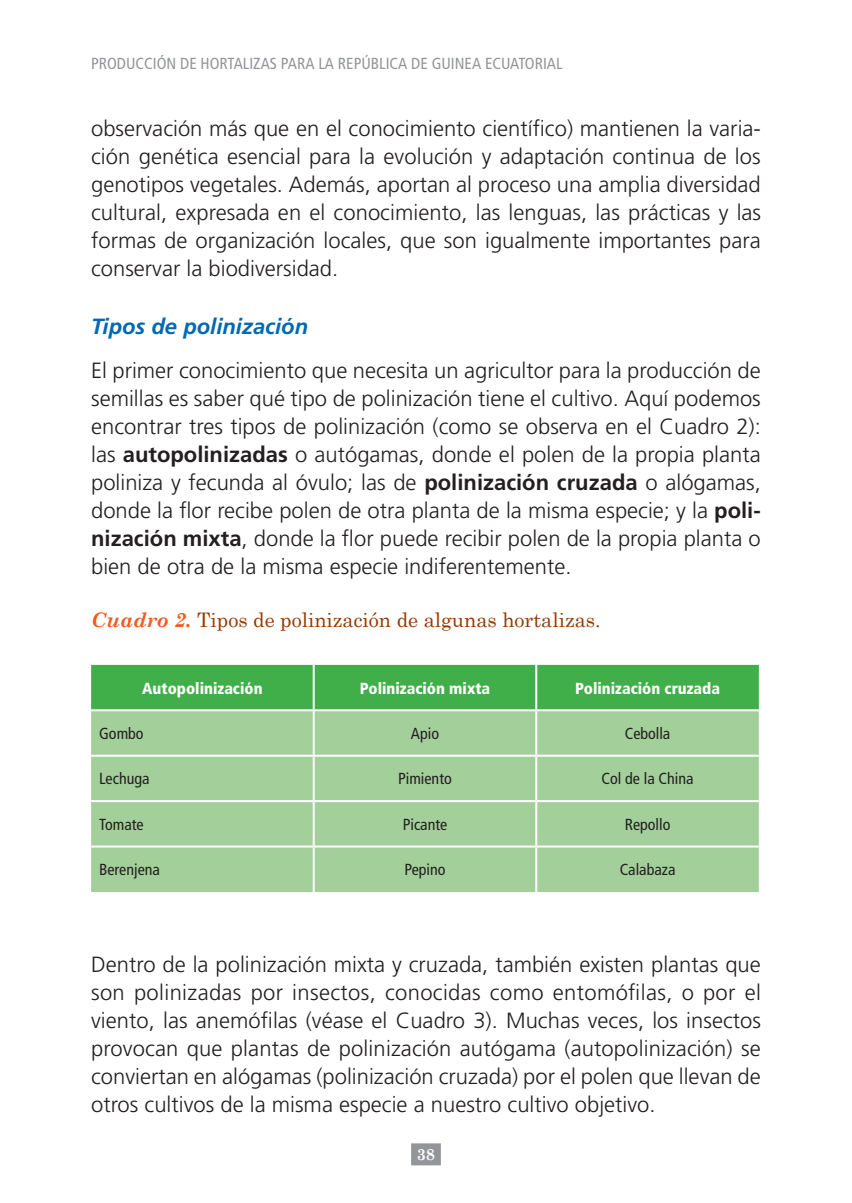
<style>
.page{position:relative;width:852px;height:1203px;background:#fff}
.page>*{position:absolute;margin:0;border:0;box-sizing:border-box;transform-origin:0 0}
.t1{font:300 22px/28px "Frutiger LT Std";color:#231f20;text-align:justify}
.t2{font:italic 700 22px "Frutiger LT Std";color:#0168b3}
.t3{font:20px "Century Schoolbook";color:#933b03}
.t4{font:condensed 16px "Frutiger LT Std";color:#231f20}
.t5{font:condensed 16px "Frutiger LT Std";color:#939598}
.t6{font:900 condensed 16px "Frutiger LT Std";color:#fff}
.t7{font:700 16px "Century Schoolbook";color:#fff}
.s1{font-weight:700}
.s2{font-weight:700;font-style:italic;color:#f25b21}
</style>
<div class="page">
<div style="left:411px;top:1143px;width:29px;height:22px;background:#939598"></div>
<div style="left:91px;top:665px;width:667px;height:44px;background:#40ae49"></div>
<div style="left:91px;top:711px;width:667px;height:181px;background:#a3cf9a"></div>
<hr style="left:312px;top:665px;width:2px;height:44px;background:#fff">
<hr style="left:535px;top:665px;width:2px;height:44px;background:#fff">
<hr style="left:312px;top:711px;width:2px;height:43px;background:#fff">
<hr style="left:535px;top:711px;width:2px;height:43px;background:#fff">
<hr style="left:91px;top:754px;width:222px;height:2px;background:#fff">
<hr style="left:313px;top:754px;width:223px;height:2px;background:#fff">
<hr style="left:312px;top:756px;width:2px;height:44px;background:#fff">
<hr style="left:536px;top:754px;width:222px;height:2px;background:#fff">
<hr style="left:535px;top:756px;width:2px;height:44px;background:#fff">
<hr style="left:91px;top:800px;width:222px;height:2px;background:#fff">
<hr style="left:313px;top:800px;width:223px;height:2px;background:#fff">
<hr style="left:312px;top:802px;width:2px;height:43px;background:#fff">
<hr style="left:536px;top:800px;width:222px;height:2px;background:#fff">
<hr style="left:535px;top:802px;width:2px;height:43px;background:#fff">
<hr style="left:91px;top:845px;width:222px;height:2px;background:#fff">
<hr style="left:313px;top:845px;width:223px;height:2px;background:#fff">
<hr style="left:312px;top:847px;width:2px;height:45px;background:#fff">
<hr style="left:536px;top:845px;width:222px;height:2px;background:#fff">
<hr style="left:535px;top:847px;width:2px;height:45px;background:#fff">
<p class="t5" style="left:91px;top:54px;width:43px">Producci</p>
<p class="t5" style="left:157px;top:54px;width:61px">ón de hortali</p>
<p class="t5" style="left:253px;top:54px;width:37px">zas para</p>
<p class="t5" style="left:318px;top:54px;width:61px">la República</p>
<p class="t5" style="left:411px;top:54px;width:39px">de Guinea</p>
<p class="t5" style="left:485px;top:54px;width:17px">Ecuatorial</p>
<p class="t1" style="left:91px;top:115px;width:671px">observación más que en el conocimiento científico) mantienen la varia&shy;ción genética esencial para la evolución y adaptación continua de los genotipos vegetales. Además, aportan al proceso una amplia diversidad cultural, expresada en el conocimiento, las lenguas, las prácticas y las formas de organización locales, que son igualmente importantes para conservar la biodiversidad.</p>
<p class="t2" style="left:91px;top:313px;width:218px">Tipos de polinización</p>
<p class="t1" style="left:91px;top:357px;width:671px">El primer conocimiento que necesita un agricultor para la producción de semillas es saber qué tipo de polinización tiene el cultivo. Aquí podemos encontrar tres tipos de polinización (como se observa en el Cuadro 2): las <span class="s1">autopolinizadas</span> o autógamas, donde el polen de la propia planta poliniza y fecunda al óvulo; las de <span class="s1">polinización cruzada</span> o alógamas, donde la flor recibe polen de otra planta de la misma especie; y la <span class="s1">poli&shy;nización mixta</span>, donde la flor puede recibir polen de la propia planta o bien de otra de la misma especie indiferentemente.</p>
<p class="t3" style="left:91px;top:607px;width:510px"><span class="s2">Cuadro 2.</span> Tipos de polinización de algunas hortalizas.</p>
<p class="t6" style="left:142px;top:678px;width:122px">Autopolinización</p>
<p class="t6" style="left:359px;top:678px;width:132px">Polinización mixta</p>
<p class="t6" style="left:574px;top:678px;width:146px">Polinización cruzada</p>
<p class="t4" style="left:99px;top:724px;width:46px">Gombo</p>
<p class="t4" style="left:410px;top:724px;width:30px">Apio</p>
<p class="t4" style="left:624px;top:724px;width:47px">Cebolla</p>
<p class="t4" style="left:99px;top:769px;width:52px">Lechuga</p>
<p class="t4" style="left:398px;top:769px;width:55px">Pimiento</p>
<p class="t4" style="left:601px;top:769px;width:94px">Col de la China</p>
<p class="t4" style="left:99px;top:815px;width:46px">Tomate</p>
<p class="t4" style="left:402px;top:815px;width:46px">Picante</p>
<p class="t4" style="left:624px;top:815px;width:47px">Repollo</p>
<p class="t4" style="left:99px;top:860px;width:62px">Berenjena</p>
<p class="t4" style="left:404px;top:860px;width:42px">Pepino</p>
<p class="t4" style="left:619px;top:860px;width:57px">Calabaza</p>
<p class="t1" style="left:91px;top:950px;width:671px">Dentro de la polinización mixta y cruzada, también existen plantas que son polinizadas por insectos, conocidas como entomófilas, o por el viento, las anemófilas (véase el Cuadro 3). Muchas veces, los insectos provocan que plantas de polinización autógama (autopolinización) se conviertan en alógamas (polinización cruzada) por el polen que llevan de otros cultivos de la misma especie a nuestro cultivo objetivo.</p>
<p class="t7" style="left:416px;top:1145px;width:20px">38</p>
</div>
